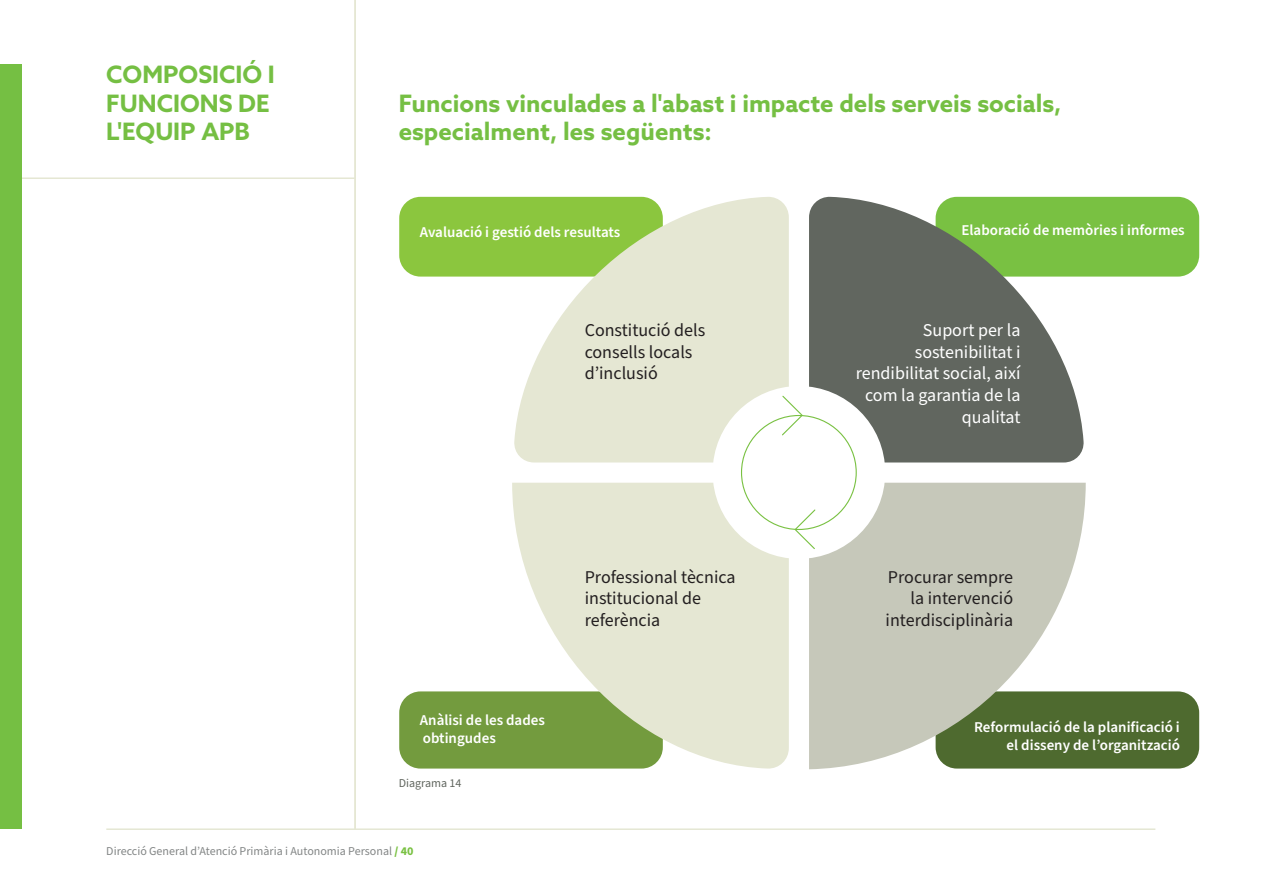
<style>
.page{position:relative;width:1263px;height:893px;background:#fff}
.page>*{position:absolute;margin:0;border:0;box-sizing:border-box;transform-origin:0 0}
.t1{font:700 24px/28.8px "Azo Sans";color:#75bf43}
.t2{font:18px/21.6px "Source Sans Pro";color:#231f20}
.t3{font:18px/21.6px "Source Sans Pro";color:#fff;text-align:right}
.t4{font:600 15px/18px "Source Sans Pro";color:#fff}
.t5{font:12px "Source Sans Pro";color:#838686}
.t6{font:12px "Source Sans Pro";color:#61665f}
.s1{font-weight:900;color:#79c142}
.s2{font-weight:700;color:#79c142}
</style>
<div class="page">
<hr style="left:106px;top:828px;width:1049px;height:2px;background:#e5e7d3">
<div style="left:399px;top:197px;width:264px;height:80px;background:#8bc63e;border-radius:21px"></div>
<div style="left:935px;top:197px;width:264px;height:80px;background:#79c142;border-radius:21px"></div>
<div style="left:399px;top:691px;width:264px;height:78px;background:#739b3e;border-radius:21px"></div>
<div style="left:935px;top:691px;width:264px;height:78px;background:#4e6a2f;border-radius:21px"></div>
<svg style="left:809px;top:196px;width:275px;height:266px;fill:#61665f"></svg>
<svg style="left:513px;top:196px;width:276px;height:266px;fill:#e5e7d3"></svg>
<svg style="left:512px;top:483px;width:277px;height:286px;fill:#e5e7d3"></svg>
<svg style="left:809px;top:483px;width:277px;height:286px;fill:#c6c8ba"></svg>
<div style="left:713px;top:386px;width:172px;height:173px;background:#fff;border-radius:50%"></div>
<hr style="left:0;top:177px;width:356px;height:2px;background:#e5e7d3">
<div style="left:0;top:64px;width:21px;height:764px;background:#75bf43"></div>
<hr style="left:354px;top:0;width:2px;height:829px;background:#e5e7d3">
<svg style="left:781px;top:395px;width:23px;height:41px"></svg>
<svg style="left:794px;top:509px;width:22px;height:40px"></svg>
<h1 class="t1" style="left:106px;top:59px;width:170px">COMPOSICIÓ I<br>FUNCIONS DE<br>L'EQUIP APB</h1>
<h1 class="t1" style="left:399px;top:88px;width:664px">Funcions vinculades a l'abast i impacte dels serveis socials, especialment, les següents:</h1>
<p class="t4" style="left:420px;top:223px;width:202px">Avaluació i gestió dels resultats</p>
<p class="t4" style="left:961px;top:221px;width:225px">Elaboració de memòries i informes</p>
<p class="t2" style="left:585px;top:320px;width:122px">Constitució dels consells locals d’inclusió</p>
<p class="t3" style="left:856px;top:320px;width:166px">Suport per la sostenibilitat i rendibilitat social, així com la garantia de la qualitat</p>
<p class="t2" style="left:585px;top:567px;width:152px">Professional tècnica institucional de referència</p>
<p class="t2" style="left:886px;top:567px;width:129px;text-align:right">Procurar sempre la intervenció interdisciplinària</p>
<p class="t4" style="left:420px;top:712px;width:127px">Anàlisi de les dades obtingudes</p>
<p class="t4" style="left:974px;top:718px;width:207px;text-align:right">Reformulació de la planificació i el disseny de l’organització</p>
<p class="t6" style="left:399px;top:774px;width:64px">Diagrama 14</p>
<p class="t5" style="left:106px;top:843px;width:309px">Direcció General d’Atenció Primària i Autonomia Personal <span class="s1">/</span> <span class="s2">40</span></p>
</div>
